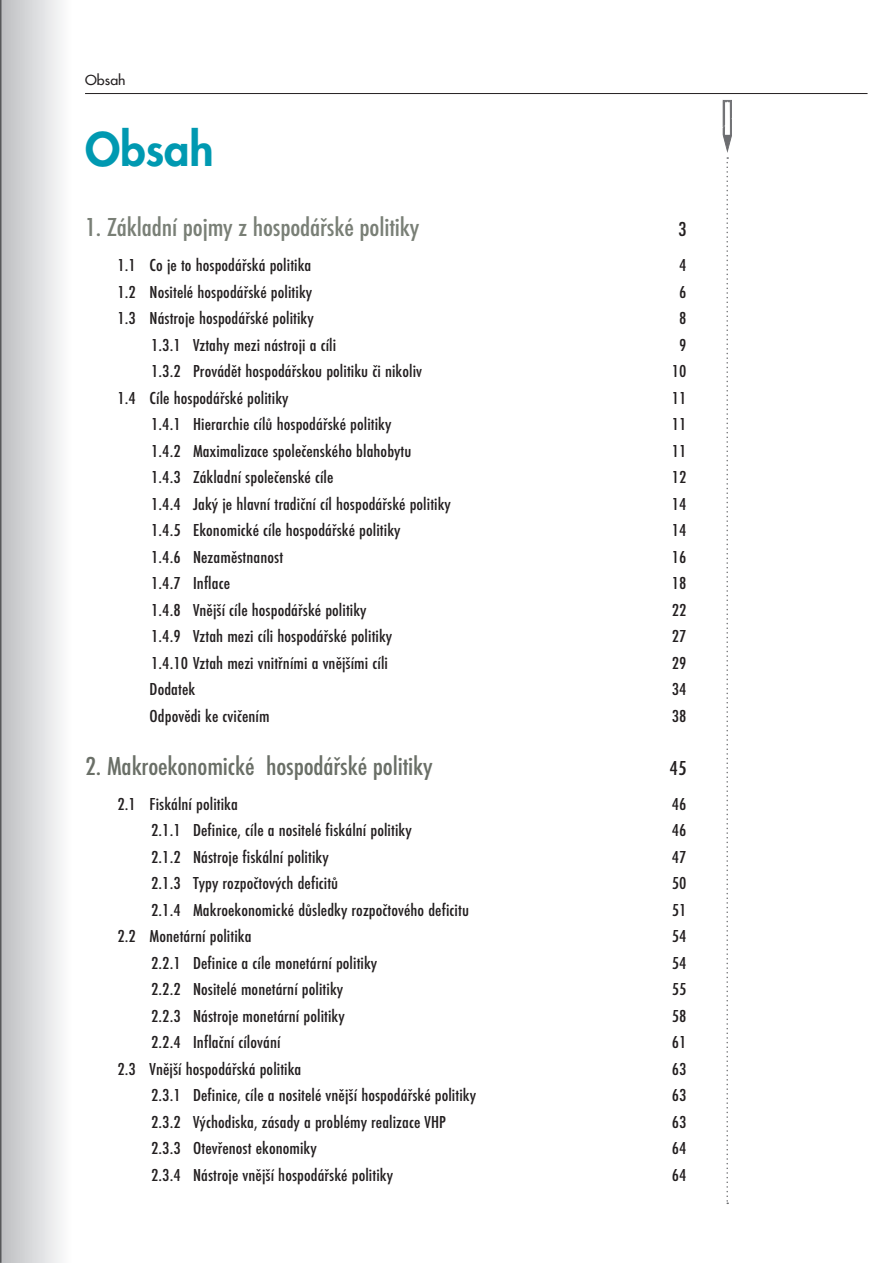
<style>
.page{position:relative;width:893px;height:1263px;background:#fff}
.page>*{position:absolute;margin:0;border:0;box-sizing:border-box;transform-origin:0 0}
.t1{font:800 45px "Futura CE";color:#0099b1}
.t2{font:27px "Futura TEE Medium Condensed";letter-spacing:-.005em;color:#6a6f67;scale:1.08 1}
.t3{font:27px "Futura TEE Medium Condensed";letter-spacing:-.005em;color:#797f76;scale:1.08 1}
.t4{font:21px "Futura TEE Medium Condensed";color:#231f20;scale:1.08 1}
.t5{font:18px "Futura TEE Medium Condensed";letter-spacing:.005em;color:#231f20;scale:1.08 1}
.t6{font:13.5px "Futura CE";letter-spacing:.005em;color:#231f20;scale:1.05 1}
</style>
<div class="page">
<div style="left:0;top:0;width:131px;height:1263px;background:linear-gradient(to right,#c9cbcd,#fff)"></div>
<hr style="left:0;top:0;width:2px;height:1263px;background:#57585a">
<svg style="left:723px;top:100px;width:9px;height:1104px"></svg>
<hr style="left:85px;top:93px;width:782px;height:1px;background:#231f20">
<p class="t6" style="left:85px;top:73px;width:40px">Obsah</p>
<h1 class="t1" style="left:85px;top:128px;width:130px">Obsah</h1>
<h2 class="t3" style="left:85px;top:216px;width:311px">1. Základní pojmy z hospodářské politiky</h2>
<p class="t4" style="left:678px;top:221px;width:9px">3</p>
<p class="t5" style="left:117px;top:258px;width:181px">1.1 Co je to hospodářská politika</p>
<p class="t5" style="left:679px;top:258px;width:8px">4</p>
<p class="t5" style="left:117px;top:285px;width:182px">1.2 Nositelé hospodářské politiky</p>
<p class="t5" style="left:679px;top:285px;width:8px">6</p>
<p class="t5" style="left:117px;top:311px;width:183px">1.3 Nástroje hospodářské politiky</p>
<p class="t5" style="left:679px;top:311px;width:8px">8</p>
<p class="t5" style="left:151px;top:338px;width:173px">1.3.1 Vztahy mezi nástroji a cíli</p>
<p class="t5" style="left:679px;top:338px;width:8px">9</p>
<p class="t5" style="left:151px;top:364px;width:252px">1.3.2 Provádět hospodářskou politiku či nikoliv</p>
<p class="t5" style="left:672px;top:364px;width:15px">10</p>
<p class="t5" style="left:117px;top:391px;width:160px">1.4 Cíle hospodářské politiky</p>
<p class="t5" style="left:672px;top:391px;width:15px">11</p>
<p class="t5" style="left:151px;top:417px;width:224px">1.4.1 Hierarchie cílů hospodářské politiky</p>
<p class="t5" style="left:672px;top:417px;width:15px">11</p>
<p class="t5" style="left:151px;top:443px;width:243px">1.4.2 Maximalizace společenského blahobytu</p>
<p class="t5" style="left:672px;top:443px;width:15px">11</p>
<p class="t5" style="left:151px;top:470px;width:170px">1.4.3 Základní společenské cíle</p>
<p class="t5" style="left:672px;top:470px;width:15px">12</p>
<p class="t5" style="left:151px;top:496px;width:279px">1.4.4 Jaký je hlavní tradiční cíl hospodářské politiky</p>
<p class="t5" style="left:672px;top:496px;width:15px">14</p>
<p class="t5" style="left:151px;top:523px;width:232px">1.4.5 Ekonomické cíle hospodářské politiky</p>
<p class="t5" style="left:672px;top:523px;width:15px">14</p>
<p class="t5" style="left:151px;top:549px;width:124px">1.4.6 Nezaměstnanost</p>
<p class="t5" style="left:672px;top:549px;width:15px">16</p>
<p class="t5" style="left:151px;top:576px;width:75px">1.4.7 Inflace</p>
<p class="t5" style="left:672px;top:576px;width:15px">18</p>
<p class="t5" style="left:151px;top:602px;width:201px">1.4.8 Vnější cíle hospodářské politiky</p>
<p class="t5" style="left:672px;top:602px;width:15px">22</p>
<p class="t5" style="left:151px;top:629px;width:225px">1.4.9 Vztah mezi cíli hospodářské politiky</p>
<p class="t5" style="left:672px;top:629px;width:15px">27</p>
<p class="t5" style="left:151px;top:655px;width:221px">1.4.10 Vztah mezi vnitřními a vnějšími cíli</p>
<p class="t5" style="left:672px;top:655px;width:15px">29</p>
<p class="t5" style="left:150px;top:682px;width:44px">Dodatek</p>
<p class="t5" style="left:672px;top:682px;width:15px">34</p>
<p class="t5" style="left:150px;top:708px;width:113px">Odpovědi ke cvičením</p>
<p class="t5" style="left:672px;top:708px;width:15px">38</p>
<h2 class="t2" style="left:85px;top:754px;width:323px">2. Makroekonomické hospodářské politiky</h2>
<p class="t4" style="left:669px;top:759px;width:17px">45</p>
<p class="t5" style="left:117px;top:796px;width:113px">2.1 Fiskální politika</p>
<p class="t5" style="left:672px;top:796px;width:15px">46</p>
<p class="t5" style="left:151px;top:823px;width:243px">2.1.1 Definice, cíle a nositelé fiskální politiky</p>
<p class="t5" style="left:672px;top:823px;width:15px">46</p>
<p class="t5" style="left:151px;top:849px;width:166px">2.1.2 Nástroje fiskální politiky</p>
<p class="t5" style="left:672px;top:849px;width:15px">47</p>
<p class="t5" style="left:151px;top:876px;width:175px">2.1.3 Typy rozpočtových deficitů</p>
<p class="t5" style="left:672px;top:876px;width:15px">50</p>
<p class="t5" style="left:151px;top:902px;width:296px">2.1.4 Makroekonomické důsledky rozpočtového deficitu</p>
<p class="t5" style="left:672px;top:902px;width:15px">51</p>
<p class="t5" style="left:117px;top:929px;width:126px">2.2 Monetární politika</p>
<p class="t5" style="left:672px;top:929px;width:15px">54</p>
<p class="t5" style="left:151px;top:955px;width:211px">2.2.1 Definice a cíle monetární politiky</p>
<p class="t5" style="left:672px;top:955px;width:15px">54</p>
<p class="t5" style="left:151px;top:982px;width:179px">2.2.2 Nositelé monetární politiky</p>
<p class="t5" style="left:672px;top:982px;width:15px">55</p>
<p class="t5" style="left:151px;top:1008px;width:181px">2.2.3 Nástroje monetární politiky</p>
<p class="t5" style="left:672px;top:1008px;width:15px">58</p>
<p class="t5" style="left:151px;top:1035px;width:121px">2.2.4 Inflační cílování</p>
<p class="t5" style="left:672px;top:1035px;width:15px">61</p>
<p class="t5" style="left:117px;top:1061px;width:172px">2.3 Vnější hospodářská politika</p>
<p class="t5" style="left:672px;top:1061px;width:15px">63</p>
<p class="t5" style="left:151px;top:1088px;width:302px">2.3.1 Definice, cíle a nositelé vnější hospodářské politiky</p>
<p class="t5" style="left:672px;top:1088px;width:15px">63</p>
<p class="t5" style="left:151px;top:1114px;width:275px">2.3.2 Východiska, zásady a problémy realizace VHP</p>
<p class="t5" style="left:672px;top:1114px;width:15px">63</p>
<p class="t5" style="left:151px;top:1141px;width:155px">2.3.3 Otevřenost ekonomiky</p>
<p class="t5" style="left:672px;top:1141px;width:15px">64</p>
<p class="t5" style="left:151px;top:1167px;width:225px">2.3.4 Nástroje vnější hospodářské politiky</p>
<p class="t5" style="left:672px;top:1167px;width:15px">64</p>
</div>
